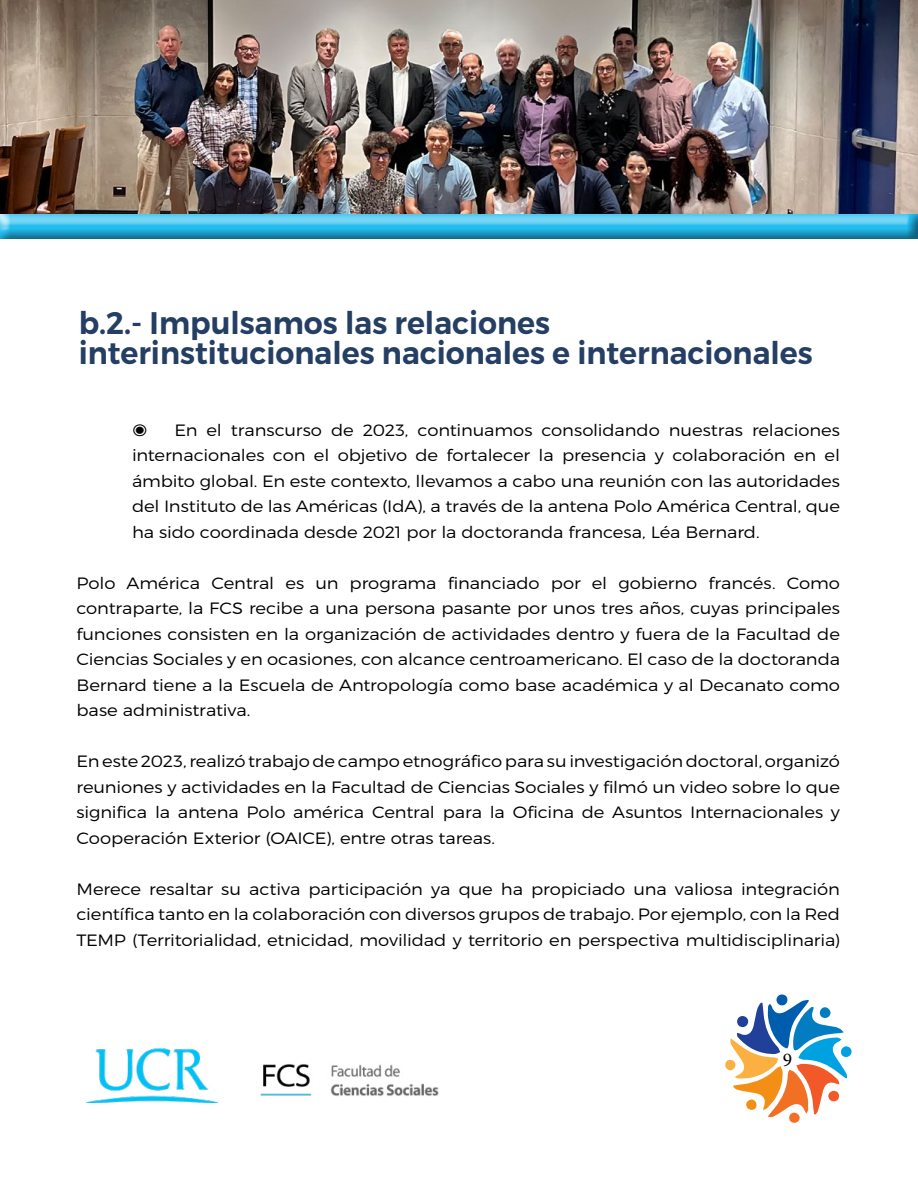
<style>
.page{position:relative;width:918px;height:1188px;background:#fff}
.page>*{position:absolute;margin:0;border:0;box-sizing:border-box;transform-origin:0 0}
.t1{font:31.2px/30px "Trueno S Bd";color:#243e64;scale:.96 1}
.t2{font:19.5px "Minion Pro";color:#000}
.t3{font:16.35px/25.5px "Trueno Lt";letter-spacing:-.005em;color:#000;text-align:justify;scale:1.1 1}
</style>
<div class="page">
<img style="left:260px;top:1064px;width:179px;height:32px">
<img style="left:88px;top:1048px;width:128px;height:54px">
<div style="left:776px;top:994px;width:11px;height:11px;background:#005cad;border-radius:50%"></div>
<div style="left:789px;top:1113px;width:11px;height:10px;background:#f27024;border-radius:50%"></div>
<svg style="left:730px;top:1000px;width:122px;height:117px"></svg>
<div style="left:725px;top:1060px;width:11px;height:10px;background:#fcb042;border-radius:50%"></div>
<img style="left:0;top:0;width:918px;height:204px">
<div style="left:0;top:204px;width:918px;height:36px;background:#fff;opacity:.75"></div>
<div style="left:0;top:207px;width:918px;height:33px;background:#000;opacity:.75"></div>
<h1 class="t1" style="left:79px;top:308px;width:766px">b.2.- Impulsamos las relaciones interinstitucionales nacionales e internacionales</h1>
<p class="t3" style="left:132px;top:417px;width:645px;text-indent:43px">En el transcurso de 2023, continuamos consolidando nuestras relaciones internacionales con el objetivo de fortalecer la presencia y colaboración en el ámbito global. En este contexto, llevamos a cabo una reunión con las autoridades del Instituto de las Américas (IdA), a través de la antena Polo América Central, que ha sido coordinada desde 2021 por la doctoranda francesa, Léa Bernard.</p>
<p class="t3" style="left:77px;top:570px;width:696px">Polo América Central es un programa financiado por el gobierno francés. Como contraparte, la FCS recibe a una persona pasante por unos tres años, cuyas principales funciones consisten en la organización de actividades dentro y fuera de la Facultad de Ciencias Sociales y en ocasiones, con alcance centroamericano. El caso de la doctoranda Bernard tiene a la Escuela de Antropología como base académica y al Decanato como base administrativa.</p>
<p class="t3" style="left:77px;top:749px;width:696px">En este 2023, realizó trabajo de campo etnográfico para su investigación doctoral, organizó reuniones y actividades en la Facultad de Ciencias Sociales y filmó un video sobre lo que significa la antena Polo américa Central para la Oficina de Asuntos Internacionales y Cooperación Exterior (OAICE), entre otras tareas.</p>
<p class="t3" style="left:77px;top:876px;width:696px">Merece resaltar su activa participación ya que ha propiciado una valiosa integración científica tanto en la colaboración con diversos grupos de trabajo. Por ejemplo, con la Red TEMP (Territorialidad, etnicidad, movilidad y territorio en perspectiva multidisciplinaria)</p>
<p class="t2" style="left:783px;top:1047px;width:11px">9</p>
</div>
